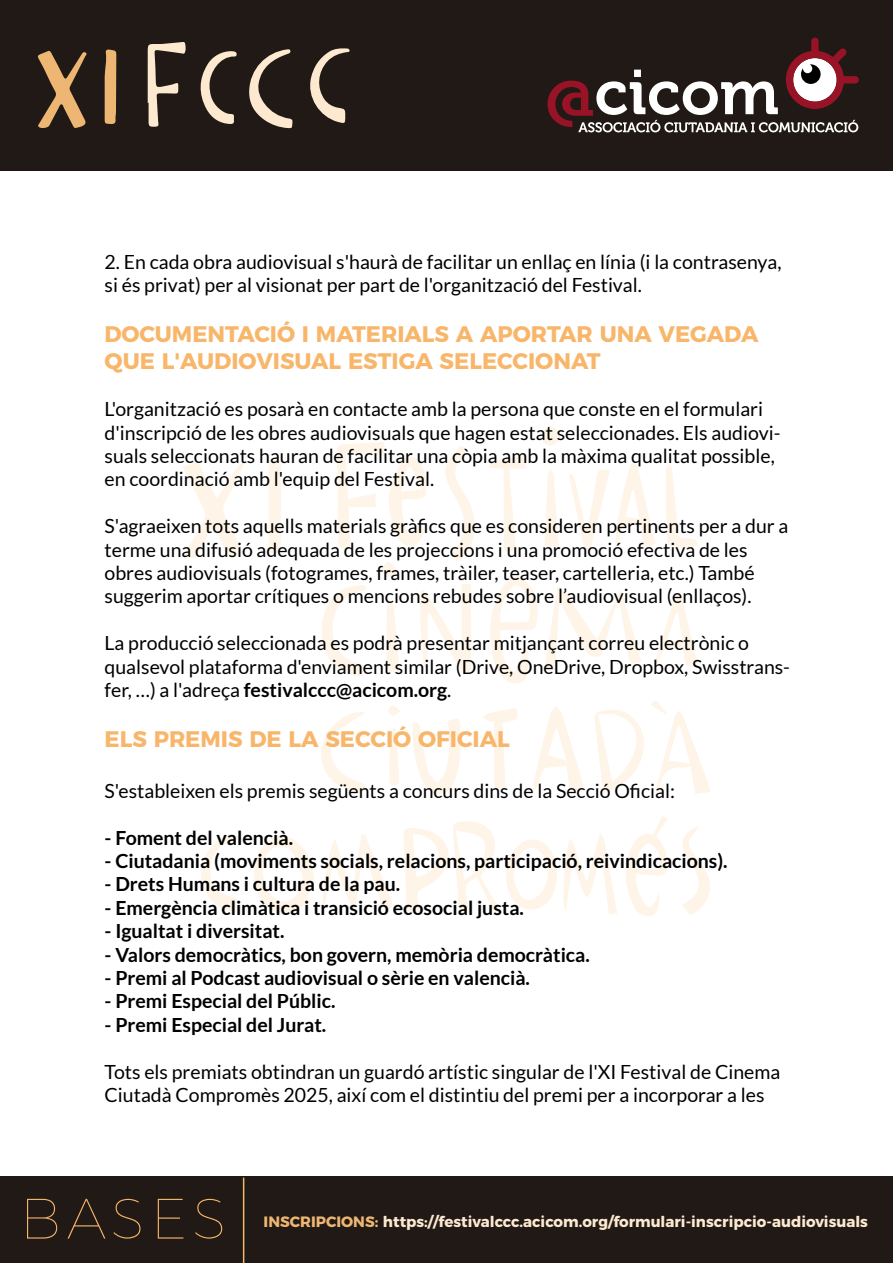
<style>
.page{position:relative;width:893px;height:1263px;background:#fff}
.page>*{position:absolute;margin:0;border:0;box-sizing:border-box;transform-origin:0 0}
.t1{font:700 22.5px/27px "Montserrat";color:#f8b66b}
.t2{font:19.5px/23.4px "Lato";color:#000}
.t3{font:700 19.5px "Lato";color:#000}
.t4{font:700 15px "Montserrat";color:#fde9d0}
.s1{font-weight:700}
.s2{color:#eeb673}
</style>
<div class="page">
<svg style="left:183px;top:462px;width:61px;height:96px"></svg>
<svg style="left:490px;top:577px;width:151px;height:107px"></svg>
<svg style="left:420px;top:584px;width:51px;height:91px"></svg>
<svg style="left:254px;top:836px;width:60px;height:78px"></svg>
<svg style="left:337px;top:442px;width:89px;height:106px"></svg>
<svg style="left:323px;top:835px;width:70px;height:77px"></svg>
<svg style="left:533px;top:707px;width:50px;height:84px"></svg>
<svg style="left:413px;top:719px;width:48px;height:76px"></svg>
<svg style="left:403px;top:816px;width:265px;height:100px"></svg>
<svg style="left:321px;top:585px;width:46px;height:91px"></svg>
<svg style="left:445px;top:446px;width:30px;height:115px"></svg>
<svg style="left:269px;top:459px;width:12px;height:94px"></svg>
<svg style="left:569px;top:461px;width:87px;height:89px"></svg>
<svg style="left:655px;top:592px;width:43px;height:75px"></svg>
<svg style="left:489px;top:456px;width:36px;height:96px"></svg>
<svg style="left:321px;top:712px;width:44px;height:80px"></svg>
<svg style="left:483px;top:708px;width:35px;height:81px"></svg>
<svg style="left:666px;top:464px;width:31px;height:84px"></svg>
<svg style="left:682px;top:827px;width:28px;height:88px"></svg>
<svg style="left:201px;top:836px;width:40px;height:75px"></svg>
<svg style="left:544px;top:470px;width:15px;height:76px"></svg>
<svg style="left:386px;top:601px;width:13px;height:71px"></svg>
<svg style="left:389px;top:728px;width:10px;height:58px"></svg>
<svg style="left:542px;top:426px;width:18px;height:19px"></svg>
<svg style="left:382px;top:562px;width:14px;height:15px"></svg>
<svg style="left:388px;top:705px;width:12px;height:11px"></svg>
<svg style="left:594px;top:700px;width:116px;height:94px"></svg>
<div style="left:0;top:0;width:893px;height:170px;background:#211915"></div>
<svg style="left:37px;top:51px;width:50px;height:78px"></svg>
<svg style="left:148px;top:42px;width:38px;height:85px"></svg>
<svg style="left:249px;top:49px;width:44px;height:80px"></svg>
<svg style="left:310px;top:48px;width:40px;height:75px"></svg>
<svg style="left:200px;top:51px;width:37px;height:73px"></svg>
<svg style="left:105px;top:49px;width:11px;height:75px"></svg>
<svg style="left:548px;top:38px;width:311px;height:94px"></svg>
<div style="left:0;top:1177px;width:893px;height:86px;background:#211915"></div>
<svg style="left:27px;top:1199px;width:30px;height:39px"></svg>
<svg style="left:68px;top:1199px;width:37px;height:39px"></svg>
<svg style="left:113px;top:1199px;width:28px;height:39px"></svg>
<svg style="left:158px;top:1199px;width:25px;height:39px"></svg>
<svg style="left:195px;top:1199px;width:27px;height:39px"></svg>
<hr style="left:243px;top:1178px;width:1px;height:85px;background:#f8b66b">
<p class="t2" style="left:105px;top:250px;width:679px">2. En cada obra audiovisual s'haurà de facilitar un enllaç en línia (i la contrasenya, si és privat) per al visionat per part de l'organització del Festival.</p>
<p class="t1" style="left:105px;top:319px;width:655px">DOCUMENTACIÓ I MATERIALS A APORTAR UNA VEGADA<br>QUE L'AUDIOVISUAL ESTIGA SELECCIONAT</p>
<p class="t2" style="left:105px;top:397px;width:677px">L'organització es posarà en contacte amb la persona que conste en el formulari d'inscripció de les obres audiovisuals que hagen estat seleccionades. Els audiovi&shy;suals seleccionats hauran de facilitar una còpia amb la màxima qualitat possible, en coordinació amb l'equip del Festival.</p>
<p class="t2" style="left:105px;top:514px;width:685px">S'agraeixen tots aquells materials gràfics que es consideren pertinents per a dur a terme una difusió adequada de les projeccions i una promoció efectiva de les obres audiovisuals (fotogrames, frames, tràiler, teaser, cartelleria, etc.) També suggerim aportar crítiques o mencions rebudes sobre l’audiovisual (enllaços).</p>
<p class="t2" style="left:105px;top:631px;width:687px">La producció seleccionada es podrà presentar mitjançant correu electrònic o qualsevol plataforma d'enviament similar (Drive, OneDrive, Dropbox, Swisstrans&shy;fer, …) a l'adreça <span class="s1">festivalccc@acicom.org</span>.</p>
<p class="t1" style="left:105px;top:724px;width:407px">ELS PREMIS DE LA SECCIÓ OFICIAL</p>
<p class="t2" style="left:105px;top:779px;width:572px">S'estableixen els premis següents a concurs dins de la Secció Oficial:</p>
<p class="t3" style="left:105px;top:826px;width:190px">- Foment del valencià.</p>
<p class="t3" style="left:105px;top:850px;width:625px">- Ciutadania (moviments socials, relacions, participació, reivindicacions).</p>
<p class="t3" style="left:105px;top:873px;width:297px">- Drets Humans i cultura de la pau.</p>
<p class="t3" style="left:105px;top:896px;width:421px">- Emergència climàtica i transició ecosocial justa.</p>
<p class="t3" style="left:105px;top:920px;width:181px">- Igualtat i diversitat.</p>
<p class="t3" style="left:105px;top:943px;width:487px">- Valors democràtics, bon govern, memòria democràtica.</p>
<p class="t3" style="left:105px;top:967px;width:427px">- Premi al Podcast audiovisual o sèrie en valencià.</p>
<p class="t3" style="left:105px;top:990px;width:232px">- Premi Especial del Públic.</p>
<p class="t3" style="left:105px;top:1013px;width:223px">- Premi Especial del Jurat.</p>
<p class="t2" style="left:105px;top:1060px;width:677px">Tots els premiats obtindran un guardó artístic singular de l'XI Festival de Cinema<br>Ciutadà Compromès 2025, així com el distintiu del premi per a incorporar a les</p>
<p class="t4" style="left:264px;top:1209px;width:606px"><span class="s2">INSCRIPCIONS:</span> https://festivalccc.acicom.org/formulari-inscripcio-audiovisuals</p>
</div>
